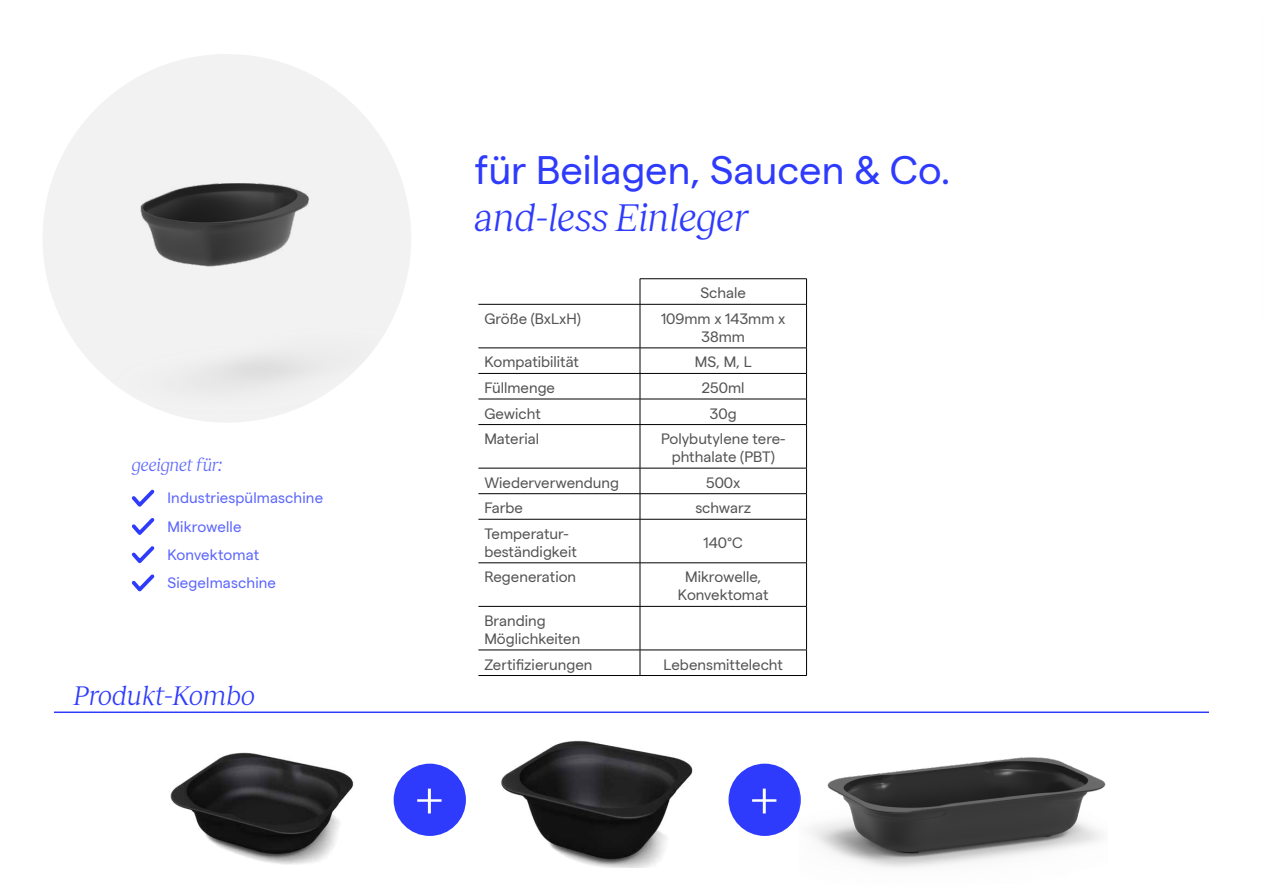
<style>
.page{position:relative;width:1263px;height:893px;background:#fff}
.page>*{position:absolute;margin:0;border:0;box-sizing:border-box;transform-origin:0 0}
.t1{font:51px "Minion Pro";color:#fff}
.t2{font:39.75px "Matter";color:#2e3bfc}
.t3{font:italic 300 39.75px "Reckless";letter-spacing:-.01em;color:#2e3bfc}
.t4{font:italic 300 27.75px "Reckless";letter-spacing:-.005em;color:#2e3bfc}
.t5{font:italic 300 18px "Reckless";letter-spacing:-.02em;color:#5c66fd}
.t6{font:15px/18px "Matter";color:#555;text-align:center}
.t7{font:15px/28.2px "Matter";letter-spacing:.01em;color:#5c66fd}
</style>
<div class="page">
<img style="left:43px;top:54px;width:368px;height:369px;border-radius:184px">
<hr style="left:54px;top:711px;width:1155px;height:2px;background:#2e3bfc">
<img style="left:170px;top:752px;width:184px;height:113px">
<div style="left:394px;top:764px;width:72px;height:72px;background:#2e3bfc;border-radius:50%"></div>
<div style="left:728px;top:764px;width:73px;height:72px;background:#2e3bfc;border-radius:50%"></div>
<img style="left:799px;top:757px;width:307px;height:111px">
<img style="left:501px;top:740px;width:192px;height:127px">
<svg style="left:131px;top:489px;width:24px;height:103px"></svg>
<hr style="left:640px;top:278px;width:167px;height:1px;background:#000">
<svg style="left:640px;top:279px;width:1px;height:25px"></svg>
<svg style="left:806px;top:279px;width:1px;height:25px"></svg>
<hr style="left:478px;top:304px;width:162px;height:1px;background:#000">
<hr style="left:640px;top:304px;width:167px;height:1px;background:#000">
<hr style="left:640px;top:305px;width:1px;height:43px;background:#000">
<hr style="left:806px;top:305px;width:1px;height:43px;background:#000">
<hr style="left:478px;top:348px;width:162px;height:1px;background:#000">
<hr style="left:640px;top:348px;width:167px;height:1px;background:#000">
<hr style="left:478px;top:373px;width:162px;height:1px;background:#000">
<hr style="left:640px;top:373px;width:167px;height:1px;background:#000">
<hr style="left:478px;top:399px;width:162px;height:1px;background:#000">
<hr style="left:640px;top:399px;width:167px;height:1px;background:#000">
<svg style="left:640px;top:348px;width:1px;height:76px"></svg>
<svg style="left:806px;top:348px;width:1px;height:76px"></svg>
<hr style="left:478px;top:424px;width:162px;height:1px;background:#000">
<hr style="left:640px;top:424px;width:167px;height:1px;background:#000">
<hr style="left:640px;top:425px;width:1px;height:43px;background:#000">
<hr style="left:806px;top:425px;width:1px;height:43px;background:#000">
<hr style="left:478px;top:468px;width:162px;height:1px;background:#000">
<hr style="left:640px;top:468px;width:167px;height:1px;background:#000">
<hr style="left:478px;top:493px;width:162px;height:1px;background:#000">
<hr style="left:640px;top:493px;width:167px;height:1px;background:#000">
<svg style="left:640px;top:468px;width:1px;height:51px"></svg>
<svg style="left:806px;top:468px;width:1px;height:51px"></svg>
<hr style="left:478px;top:519px;width:162px;height:1px;background:#000">
<hr style="left:640px;top:519px;width:167px;height:1px;background:#000">
<hr style="left:640px;top:519px;width:1px;height:44px;background:#000">
<hr style="left:806px;top:519px;width:1px;height:44px;background:#000">
<hr style="left:478px;top:563px;width:162px;height:1px;background:#000">
<hr style="left:640px;top:563px;width:167px;height:1px;background:#000">
<hr style="left:640px;top:563px;width:1px;height:43px;background:#000">
<hr style="left:806px;top:563px;width:1px;height:43px;background:#000">
<hr style="left:478px;top:606px;width:162px;height:1px;background:#000">
<hr style="left:640px;top:606px;width:167px;height:1px;background:#000">
<hr style="left:640px;top:607px;width:1px;height:43px;background:#000">
<hr style="left:806px;top:607px;width:1px;height:43px;background:#000">
<hr style="left:478px;top:650px;width:162px;height:1px;background:#000">
<hr style="left:640px;top:650px;width:167px;height:1px;background:#000">
<svg style="left:640px;top:650px;width:1px;height:25px"></svg>
<svg style="left:806px;top:650px;width:1px;height:25px"></svg>
<hr style="left:478px;top:675px;width:162px;height:1px;background:#000">
<hr style="left:640px;top:675px;width:167px;height:1px;background:#000">
<p class="t5" style="left:132px;top:452px;width:92px">geeignet für:</p>
<p class="t7" style="left:168px;top:483px;width:157px">Industriespülmaschine<br>Mikrowelle<br>Konvektomat<br>Siegelmaschine</p>
<h3 class="t4" style="left:74px;top:675px;width:183px">Produkt-Kombo</h3>
<h2 class="t2" style="left:474px;top:141px;width:478px">für Beilagen, Saucen &amp; Co.</h2>
<h2 class="t3" style="left:474px;top:189px;width:276px">and-less Einleger</h2>
<p class="t6" style="left:700px;top:283px;width:47px">Schale</p>
<p class="t6" style="left:484px;top:308px;width:98px">Größe (BxLxH)</p>
<p class="t6" style="left:661px;top:308px;width:126px">109mm x 143mm x<br>38mm</p>
<p class="t6" style="left:484px;top:352px;width:96px">Kompatibilität</p>
<p class="t6" style="left:695px;top:352px;width:58px">MS, M, L</p>
<p class="t6" style="left:484px;top:377px;width:72px">Füllmenge</p>
<p class="t6" style="left:702px;top:377px;width:44px">250ml</p>
<p class="t6" style="left:484px;top:403px;width:58px">Gewicht</p>
<p class="t6" style="left:710px;top:403px;width:28px">30g</p>
<p class="t6" style="left:484px;top:429px;width:56px">Material</p>
<p class="t6" style="left:661px;top:429px;width:126px">Polybutylene tere&shy;phthalate (PBT)</p>
<p class="t6" style="left:484px;top:472px;width:136px">Wiederverwendung</p>
<p class="t6" style="left:706px;top:472px;width:36px">500x</p>
<p class="t6" style="left:484px;top:498px;width:40px">Farbe</p>
<p class="t6" style="left:695px;top:498px;width:57px">schwarz</p>
<p class="t6" style="left:484px;top:523px;width:94px;text-align:left">Temperatur&shy;beständigkeit</p>
<p class="t6" style="left:703px;top:532px;width:41px">140°C</p>
<p class="t6" style="left:484px;top:567px;width:93px">Regeneration</p>
<p class="t6" style="left:678px;top:567px;width:92px">Mikrowelle,<br>Konvektomat</p>
<p class="t6" style="left:484px;top:610px;width:97px;text-align:left">Branding<br>Möglichkeiten</p>
<p class="t6" style="left:484px;top:654px;width:110px">Zertifizierungen</p>
<p class="t6" style="left:664px;top:654px;width:121px">Lebensmittelecht</p>
<h1 class="t1" style="left:415px;top:763px;width:31px">+</h1>
<h1 class="t1" style="left:749px;top:763px;width:31px">+</h1>
</div>
